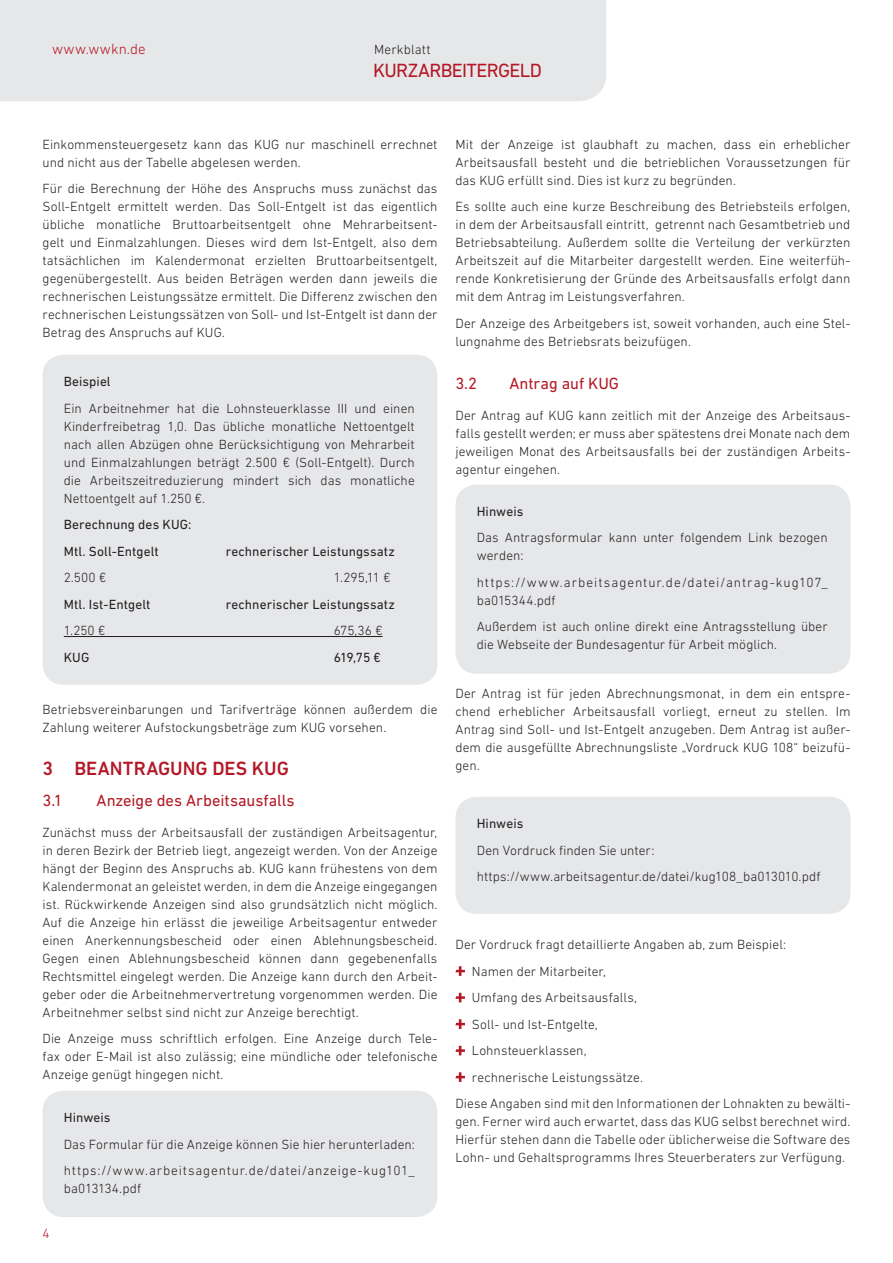
<style>
.page{position:relative;width:893px;height:1263px;background:#fff}
.page>*{position:absolute;margin:0;border:0;box-sizing:border-box;transform-origin:0 0}
.Themen{font:500 19.5px "DIN Next LT Pro";color:#b41725}
.t1{font:19.5px "DIN Next LT Pro";letter-spacing:-.035em;color:#b41725}
.Subhead{font:16.5px "DIN Next LT Pro";color:#b41725}
.t2{font:300 15px "DIN Next LT Pro";letter-spacing:.005em;color:#b41725}
.Fließtext{font:300 13.5px/18px "DIN Next LT Pro";letter-spacing:.005em;color:#231f20;text-align:justify}
.t3{font:13.5px/26.5px "DIN Next LT Pro";letter-spacing:.005em;color:#231f20}
.Fließtext-2{font:300 13.5px/26.5px "DIN Next LT Pro";letter-spacing:.07em;color:#231f20}
.t4{font:300 13.5px "DIN Next LT Pro";color:#b41725}
.s1{font-weight:400}
</style>
<div class="page">
<div style="left:0;top:0;width:606px;height:101px;background:#e6e7e9"></div>
<div style="left:43px;top:355px;width:394px;height:330px;background:#e6e7e9;border-radius:21px"></div>
<hr style="left:64px;top:636px;width:319px;height:1px;background:#231f20">
<div style="left:43px;top:1091px;width:394px;height:126px;background:#e6e7e9;border-radius:21px"></div>
<div style="left:455px;top:485px;width:395px;height:189px;background:#e6e7e9;border-radius:21px"></div>
<div style="left:455px;top:797px;width:395px;height:117px;background:#e6e7e9;border-radius:21px"></div>
<svg style="left:455px;top:966px;width:10px;height:10px"></svg>
<svg style="left:455px;top:993px;width:10px;height:9px"></svg>
<svg style="left:455px;top:1019px;width:10px;height:10px"></svg>
<svg style="left:455px;top:1046px;width:10px;height:9px"></svg>
<svg style="left:455px;top:1072px;width:10px;height:10px"></svg>
<p class="t2" style="left:43px;top:40px;width:80px">www.wwkn.</p>
<p class="t2" style="left:52px;top:40px;width:95px">www.wwkn.dede</p>
<p class="Fließtext" style="left:374px;top:40px;width:58px">Merkblatt</p>
<h1 class="t1" style="left:373px;top:59px;width:170px">KURZARBEITERGELD</h1>
<p class="Fließtext" style="left:43px;top:135px;width:396px">Einkommensteuergesetz kann das KUG nur maschinell errechnet und nicht aus der Tabelle abgelesen werden.</p>
<p class="Fließtext" style="left:43px;top:180px;width:396px">Für die Berechnung der Höhe des Anspruchs muss zunächst das Soll-Entgelt ermittelt werden. Das Soll-Entgelt ist das eigentlich übliche monatliche Bruttoarbeitsentgelt ohne Mehrarbeitsent&shy;gelt und Einmalzahlungen. Dieses wird dem Ist-Entgelt, also dem tatsächlichen im Kalendermonat erzielten Bruttoarbeitsentgelt, gegenübergestellt. Aus beiden Beträgen werden dann jeweils die rechnerischen Leistungssätze ermittelt. Die Differenz zwischen den rechnerischen Leistungssätzen von Soll- und Ist-Entgelt ist dann der Betrag des Anspruchs auf KUG.</p>
<p class="Fließtext" style="left:64px;top:368px;width:353px;line-height:26.5px"><span class="s1">Beispiel<br></span>Ein Arbeitnehmer hat die Lohnsteuerklasse III und einen</p>
<p class="Fließtext" style="left:64px;top:417px;width:353px">Kinderfreibetrag 1,0. Das übliche monatliche Nettoentgelt nach allen Abzügen ohne Berücksichtigung von Mehrarbeit und Einmalzahlungen beträgt 2.500 € (Soll-Entgelt). Durch die Arbeitszeitreduzierung mindert sich das monatliche Nettoentgelt auf 1.250 €.</p>
<p class="t3" style="left:64px;top:511px;width:129px">Berechnung des KUG:<br>Mtl. Soll-Entgelt</p>
<p class="t3" style="left:226px;top:538px;width:171px">rechnerischer Leistungssatz</p>
<p class="Fließtext" style="left:64px;top:568px;width:44px">2.500 €</p>
<p class="Fließtext" style="left:334px;top:568px;width:58px">1.295,11 €</p>
<p class="t3" style="left:64px;top:591px;width:88px">Mtl. Ist-Entgelt</p>
<p class="t3" style="left:226px;top:591px;width:171px">rechnerischer Leistungssatz</p>
<p class="Fließtext" style="left:64px;top:621px;width:43px">1.250 €</p>
<p class="Fließtext" style="left:334px;top:621px;width:50px">675,36 €</p>
<p class="t3" style="left:64px;top:644px;width:27px">KUG</p>
<p class="t3" style="left:334px;top:644px;width:49px">619,75 €</p>
<p class="Fließtext" style="left:43px;top:701px;width:396px">Betriebsvereinbarungen und Tarifverträge können außerdem die<br>Zahlung weiterer Aufstockungsbeträge zum KUG vorsehen.</p>
<p class="Themen" style="left:43px;top:757px;width:248px">3 BEANTRAGUNG DES KUG</p>
<p class="Subhead" style="left:43px;top:791px;width:22px">3.1</p>
<p class="Subhead" style="left:97px;top:791px;width:200px">Anzeige des Arbeitsausfalls</p>
<p class="Fließtext" style="left:43px;top:823px;width:396px">Zunächst muss der Arbeitsausfall der zuständigen Arbeitsagentur, in deren Bezirk der Betrieb liegt, angezeigt werden. Von der Anzeige hängt der Beginn des Anspruchs ab. KUG kann frühestens von dem Kalendermonat an geleistet werden, in dem die Anzeige eingegangen ist. Rückwirkende Anzeigen sind also grundsätzlich nicht möglich.<br>Auf die Anzeige hin erlässt die jeweilige Arbeitsagentur entweder einen Anerkennungsbescheid oder einen Ablehnungsbescheid.<br>Gegen einen Ablehnungsbescheid können dann gegebenenfalls Rechtsmittel eingelegt werden. Die Anzeige kann durch den Arbeit&shy;geber oder die Arbeitnehmervertretung vorgenommen werden. Die Arbeitnehmer selbst sind nicht zur Anzeige berechtigt.</p>
<p class="Fließtext" style="left:43px;top:1029px;width:396px">Die Anzeige muss schriftlich erfolgen. Eine Anzeige durch Tele&shy;fax oder E-Mail ist also zulässig; eine mündliche oder telefonische Anzeige genügt hingegen nicht.</p>
<p class="Fließtext" style="left:64px;top:1104px;width:353px;line-height:26.5px;text-align:left"><span class="s1">Hinweis<br></span>Das Formular für die Anzeige können Sie hier herunterladen: https://www.arbeitsagentur.de/datei/anzeige-kug101_</p>
<p class="Fließtext" style="left:64px;top:1179px;width:79px">ba013134.pdf</p>
<p class="t4" style="left:43px;top:1226px;width:9px">4</p>
<p class="Fließtext" style="left:455px;top:135px;width:396px">Mit der Anzeige ist glaubhaft zu machen, dass ein erheblicher Arbeitsausfall besteht und die betrieblichen Voraussetzungen für das KUG erfüllt sind. Dies ist kurz zu begründen.</p>
<p class="Fließtext" style="left:455px;top:198px;width:396px">Es sollte auch eine kurze Beschreibung des Betriebsteils erfolgen, in dem der Arbeitsausfall eintritt, getrennt nach Gesamtbetrieb und Betriebsabteilung. Außerdem sollte die Verteilung der verkürzten Arbeitszeit auf die Mitarbeiter dargestellt werden. Eine weiterfüh&shy;rende Konkretisierung der Gründe des Arbeitsausfalls erfolgt dann mit dem Antrag im Leistungsverfahren.</p>
<p class="Fließtext" style="left:455px;top:314px;width:396px">Der Anzeige des Arbeitgebers ist, soweit vorhanden, auch eine Stel&shy;lungnahme des Betriebsrats beizufügen.</p>
<p class="Subhead" style="left:455px;top:374px;width:23px">3.2</p>
<p class="Subhead" style="left:509px;top:374px;width:111px">Antrag auf KUG</p>
<p class="Fließtext" style="left:455px;top:406px;width:396px">Der Antrag auf KUG kann zeitlich mit der Anzeige des Arbeitsaus&shy;falls gestellt werden; er muss aber spätestens drei Monate nach dem jeweiligen Monat des Arbeitsausfalls bei der zuständigen Arbeits&shy;agentur eingehen.</p>
<p class="Fließtext" style="left:477px;top:498px;width:353px;line-height:26.5px"><span class="s1">Hinweis<br></span>Das Antragsformular kann unter folgendem Link bezogen</p>
<p class="Fließtext-2" style="left:477px;top:542px;width:353px">werden: https://www.arbeitsagentur.de/datei/antrag-kug107_</p>
<p class="Fließtext" style="left:477px;top:587px;width:353px;line-height:26.5px">ba015344.pdf<br>Außerdem ist auch online direkt eine Antragsstellung über</p>
<p class="Fließtext" style="left:477px;top:636px;width:302px">die Webseite der Bundesagentur für Arbeit möglich.</p>
<p class="Fließtext" style="left:455px;top:685px;width:396px">Der Antrag ist für jeden Abrechnungsmonat, in dem ein entspre&shy;chend erheblicher Arbeitsausfall vorliegt, erneut zu stellen. Im Antrag sind Soll- und Ist-Entgelt anzugeben. Dem Antrag ist außer&shy;dem die ausgefüllte Abrechnungsliste „Vordruck KUG 108“ beizufü&shy;gen.</p>
<p class="Fließtext" style="left:477px;top:810px;width:345px;line-height:26.5px;text-align:left"><span class="s1">Hinweis<br></span>Den Vordruck finden Sie unter: https://www.arbeitsagentur.de/datei/kug108_ba013010.pdf</p>
<p class="Fließtext" style="left:455px;top:936px;width:332px">Der Vordruck fragt detaillierte Angaben ab, zum Beispiel:</p>
<p class="Fließtext" style="left:472px;top:962px;width:135px">Namen der Mitarbeiter,</p>
<p class="Fließtext" style="left:472px;top:989px;width:167px">Umfang des Arbeitsausfalls,</p>
<p class="Fließtext" style="left:472px;top:1015px;width:127px">Soll- und Ist-Entgelte,</p>
<p class="Fließtext" style="left:472px;top:1042px;width:116px">Lohnsteuerklassen,</p>
<p class="Fließtext" style="left:472px;top:1068px;width:172px">rechnerische Leistungssätze.</p>
<p class="Fließtext" style="left:455px;top:1095px;width:396px">Diese Angaben sind mit den Informationen der Lohnakten zu bewälti&shy;gen. Ferner wird auch erwartet, dass das KUG selbst berechnet wird.<br>Hierfür stehen dann die Tabelle oder üblicherweise die Software des Lohn- und Gehaltsprogramms Ihres Steuerberaters zur Verfügung.</p>
</div>
